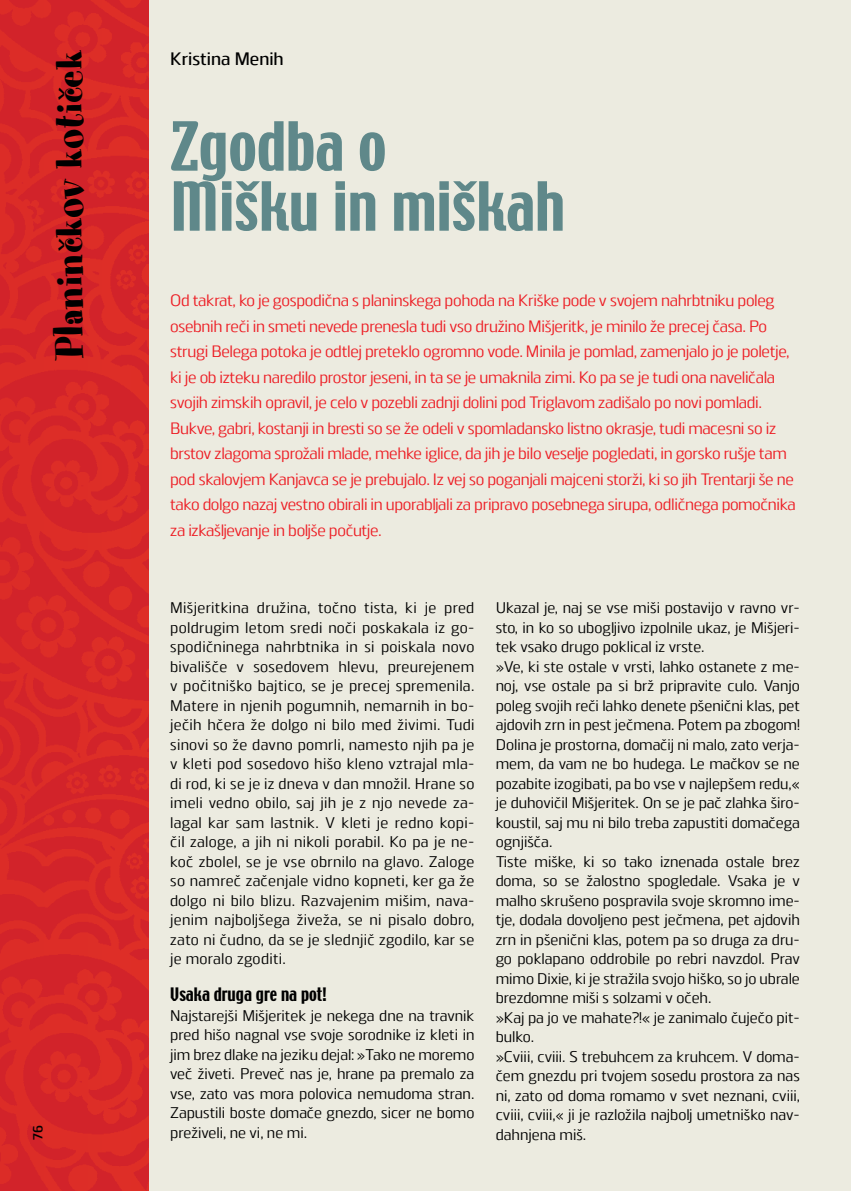
<style>
.page{position:relative;width:851px;height:1191px;background:#fff}
.page>*{position:absolute;margin:0;border:0;box-sizing:border-box;transform-origin:0 0}
.t1{font:60px/60px "Techno";color:#5f888a}
.t2{font:44.25px "Spumoni LP Std";letter-spacing:.015em;color:#000}
.t3{font:500 18px "Juhl";color:#000}
.t4{font:16.5px/25.5px "Juhl";letter-spacing:-.02em;color:#ed1d24}
.t5{font:16.5px "Techno";color:#000}
.t6{font:15.45px/19.5px "Juhl";color:#000;text-align:justify}
.t7{font:700 13.5px "Juhl";color:#000}
</style>
<div class="page">
<div style="left:0;top:0;width:850px;height:1191px;background:#ecebe0"></div>
<img style="left:0;top:0;width:149px;height:1191px">
<h2 class="t2" style="left:47px;top:358px;width:310px;rotate:-90deg">Planincˇkov koticˇek</h2>
<p class="t3" style="left:170px;top:45px;width:115px">Kristina Menih</p>
<h1 class="t1" style="left:170px;top:120px;width:396px">Zgodba o<br>Mišku in miškah</h1>
<p class="t4" style="left:170px;top:286px;width:627px">Od takrat, ko je gospodična s planinskega pohoda na Kriške pode v svojem nahrbtniku poleg osebnih reči in smeti nevede prenesla tudi vso družino Mišjeritk, je minilo že precej časa. Po strugi Belega potoka je odtlej preteklo ogromno vode. Minila je pomlad, zamenjalo jo je poletje, ki je ob izteku naredilo prostor jeseni, in ta se je umaknila zimi. Ko pa se je tudi ona naveličala svojih zimskih opravil, je celo v pozebli zadnji dolini pod Triglavom zadišalo po novi pomladi.<br>Bukve, gabri, kostanji in bresti so se že odeli v spomladansko listno okrasje, tudi macesni so iz brstov zlagoma sprožali mlade, mehke iglice, da jih je bilo veselje pogledati, in gorsko rušje tam pod skalovjem Kanjavca se je prebujalo. Iz vej so poganjali majceni storži, ki so jih Trentarji še ne tako dolgo nazaj vestno obirali in uporabljali za pripravo posebnega sirupa, odličnega pomočnika za izkašljevanje in boljše počutje.</p>
<p class="t6" style="left:495px;top:597px;width:306px;text-align:left">Ukazal je, naj se vse miši postavijo v ravno vr&shy;sto, in ko so ubogljivo izpolnile ukaz, je Mišjeri&shy;tek vsako drugo poklical iz vrste.<br>»Ve, ki ste ostale v vrsti, lahko ostanete z me&shy;noj, vse ostale pa si brž pripravite culo. Vanjo poleg svojih reči lahko denete pšenični klas, pet ajdovih zrn in pest ječmena. Potem pa zbogom!<br>Dolina je prostorna, domačij ni malo, zato verja&shy;mem, da vam ne bo hudega. Le mačkov se ne pozabite izogibati, pa bo vse v najlepšem redu,« je duhovičil Mišjeritek. On se je pač zlahka širo&shy;koustil, saj mu ni bilo treba zapustiti domačega ognjišča.<br>Tiste miške, ki so tako iznenada ostale brez doma, so se žalostno spogledale. Vsaka je v malho skrušeno pospravila svoje skromno ime&shy;tje, dodala dovoljeno pest ječmena, pet ajdovih zrn in pšenični klas, potem pa so druga za dru&shy;go poklapano oddrobile po rebri navzdol. Prav mimo Dixie, ki je stražila svojo hiško, so jo ubrale brezdomne miši s solzami v očeh.<br>»Kaj pa jo ve mahate?!« je zanimalo čuječo pit&shy;bulko.<br>»Cviii, cviii. S trebuhcem za kruhcem. V doma&shy;čem gnezdu pri tvojem sosedu prostora za nas ni, zato od doma romamo v svet neznani, cviii, cviii, cviii,« ji je razložila najbolj umetniško nav-</p>
<p class="t6" style="left:170px;top:597px;width:306px">Mišjeritkina družina, točno tista, ki je pred poldrugim letom sredi noči poskakala iz go&shy;spodičninega nahrbtnika in si poiskala novo bivališče v sosedovem hlevu, preurejenem v počitniško bajtico, se je precej spremenila.<br>Matere in njenih pogumnih, nemarnih in bo&shy;ječih hčera že dolgo ni bilo med živimi. Tudi sinovi so že davno pomrli, namesto njih pa je v kleti pod sosedovo hišo kleno vztrajal mla&shy;di rod, ki se je iz dneva v dan množil. Hrane so imeli vedno obilo, saj jih je z njo nevede za&shy;lagal kar sam lastnik. V kleti je redno kopi&shy;čil zaloge, a jih ni nikoli porabil. Ko pa je ne&shy;koč zbolel, se je vse obrnilo na glavo. Zaloge so namreč začenjale vidno kopneti, ker ga že dolgo ni bilo blizu. Razvajenim mišim, nava&shy;jenim najboljšega živeža, se ni pisalo dobro, zato ni čudno, da se je slednjič zgodilo, kar se je moralo zgoditi.</p>
<p class="t5" style="left:170px;top:983px;width:158px">Vsaka druga gre na pot!</p>
<p class="t6" style="left:170px;top:1004px;width:306px">Najstarejši Mišjeritek je nekega dne na travnik pred hišo nagnal vse svoje sorodnike iz kleti in jim brez dlake na jeziku dejal: »Tako ne moremo več živeti. Preveč nas je, hrane pa premalo za vse, zato vas mora polovica nemudoma stran.<br>Zapustili boste domače gnezdo, sicer ne bomo preživeli, ne vi, ne mi.</p>
<p class="t7" style="left:28px;top:1140px;width:16px;rotate:-90deg">76</p>
<p class="t6" style="left:495px;top:1123px;width:92px">dahnjena miš.</p>
</div>
